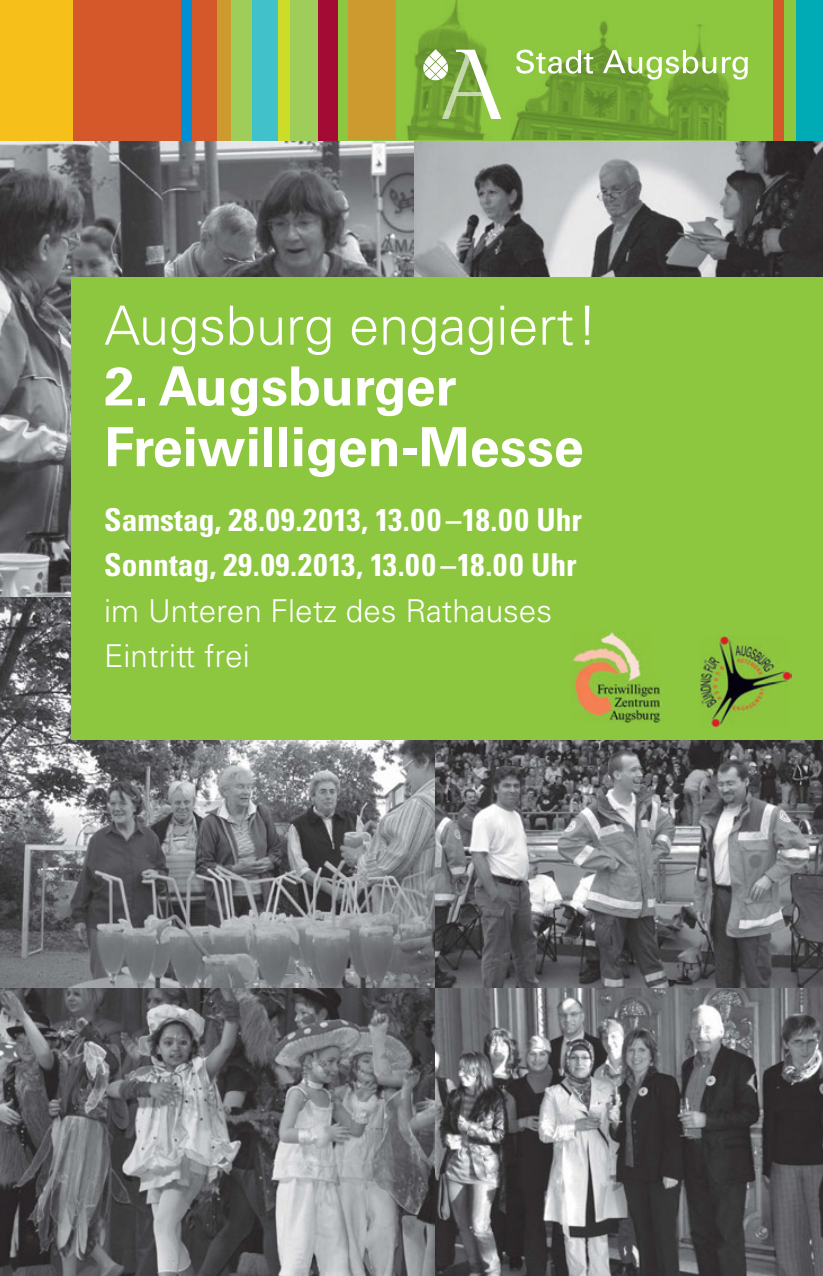
<style>
.page{position:relative;width:823px;height:1276px;background:#fff}
.page>*{position:absolute;margin:0;border:0;box-sizing:border-box;transform-origin:0 0}
.t1{font:700 54px/60.8px "Univers LT Std";color:#fff}
.t2{font:300 54px "Univers LT Std";color:#fff}
.t3{font:700 condensed 31.5px/45px "Univers LT Std";color:#fff}
.t4{font:300 31.5px/45.2px "Univers LT Std";color:#fff}
</style>
<div class="page">
<img style="left:0;top:987px;width:435px;height:289px">
<img style="left:435px;top:987px;width:388px;height:289px">
<img style="left:0;top:140px;width:414px;height:458px">
<img style="left:0;top:598px;width:435px;height:389px">
<img style="left:414px;top:140px;width:409px;height:137px">
<img style="left:435px;top:740px;width:388px;height:247px">
<div style="left:71px;top:277px;width:752px;height:463px;background:#8dc63f"></div>
<img style="left:699px;top:635px;width:93px;height:93px">
<img style="left:571px;top:631px;width:91px;height:91px">
<div style="left:327px;top:0;width:496px;height:140px;background:#8dc63f"></div>
<div style="left:214px;top:0;width:17px;height:140px;background:#cc9a2e"></div>
<div style="left:348px;top:0;width:47px;height:140px;background:#cc9a2e"></div>
<div style="left:73px;top:0;width:143px;height:140px;background:#d4582a"></div>
<div style="left:0;top:0;width:73px;height:140px;background:#f6bf1a"></div>
<div style="left:231px;top:0;width:87px;height:140px;background:#9fcd5a"></div>
<div style="left:253px;top:0;width:25px;height:140px;background:#41c2cb"></div>
<div style="left:773px;top:0;width:10px;height:140px;background:#d4582a"></div>
<div style="left:181px;top:0;width:11px;height:140px;background:#008fd5"></div>
<div style="left:318px;top:0;width:19px;height:140px;background:#a30b35"></div>
<div style="left:796px;top:0;width:27px;height:140px;background:#00abb5"></div>
<div style="left:278px;top:0;width:12px;height:140px;background:#cddc29"></div>
<img style="left:395px;top:0;width:347px;height:140px">
<svg style="left:516px;top:50px;width:77px;height:24px"></svg>
<svg style="left:603px;top:50px;width:113px;height:30px"></svg>
<svg style="left:722px;top:57px;width:26px;height:23px"></svg>
<svg style="left:423px;top:49px;width:78px;height:70px"></svg>
<h1 class="t2" style="left:104px;top:293px;width:495px">Augsburg engagiert!</h1>
<h1 class="t1" style="left:104px;top:356px;width:481px">2. Augsburger<br>Freiwilligen-Messe</h1>
<p class="t3" style="left:104px;top:497px;width:479px">Samstag, 28.09.2013, 13.00 –18.00 Uhr<br>Sonntag, 29.09.2013, 13.00 –18.00 Uhr</p>
<p class="t4" style="left:104px;top:588px;width:449px">im Unteren Fletz des Rathauses<br>Eintritt frei</p>
</div>
